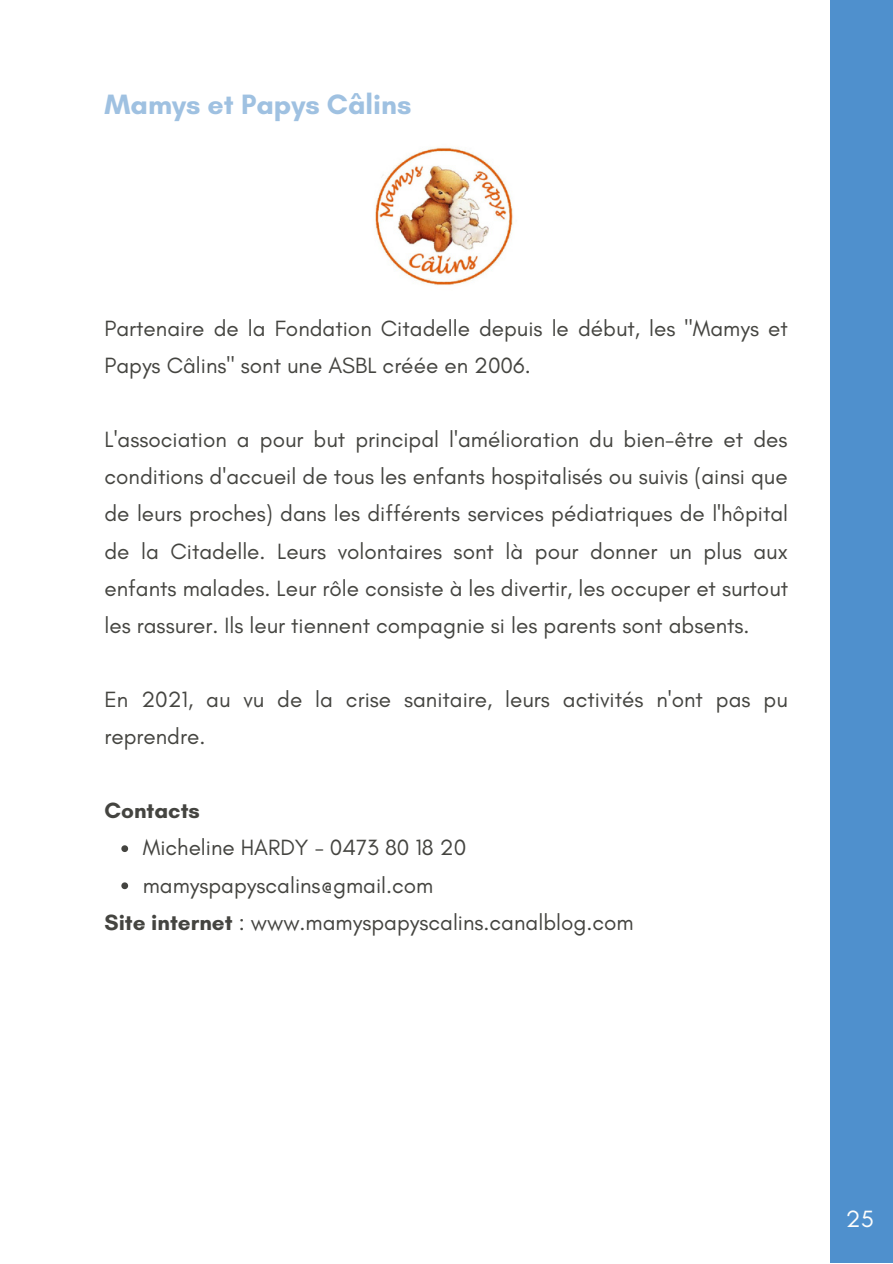
<style>
.page{position:relative;width:893px;height:1264px;background:#fff}
.page>*{position:absolute;margin:0;border:0;box-sizing:border-box;transform-origin:0 0}
.t1{font:700 28.5px "Glacial Indifference";color:#9fc1e1}
.t2{font:24px "Glacial Indifference";color:#fefefc}
.t3{font:22.5px/37px "Glacial Indifference";color:#444440}
.t4{font:700 22.5px "Glacial Indifference";color:#444440}
.s1{font-weight:700}
</style>
<div class="page">
<img style="left:375px;top:147px;width:138px;height:138px">
<svg style="left:121px;top:845px;width:7px;height:7px"></svg>
<svg style="left:121px;top:882px;width:7px;height:7px"></svg>
<div style="left:830px;top:0;width:62px;height:1262px;background:#4f90cd"></div>
<p class="t1" style="left:104px;top:87px;width:308px">Mamys et Papys Câlins</p>
<p class="t3" style="left:104px;top:309px;width:684px">Partenaire de la Fondation Citadelle depuis le début, les "Mamys et<br>Papys Câlins" sont une ASBL créée en 2006.</p>
<p class="t3" style="left:104px;top:421px;width:685px;text-align:justify">L'association a pour but principal l'amélioration du bien-être et des conditions d'accueil de tous les enfants hospitalisés ou suivis (ainsi que de leurs proches) dans les différents services pédiatriques de l'hôpital de la Citadelle. Leurs volontaires sont là pour donner un plus aux enfants malades. Leur rôle consiste à les divertir, les occuper et surtout les rassurer. Ils leur tiennent compagnie si les parents sont absents.</p>
<p class="t3" style="left:104px;top:680px;width:684px">En 2021, au vu de la crise sanitaire, leurs activités n'ont pas pu reprendre.</p>
<p class="t4" style="left:104px;top:797px;width:97px">Contacts</p>
<p class="t3" style="left:143px;top:829px;width:325px">Micheline HARDY - 0473 80 18 20 mamyspapyscalins@gmail.com</p>
<p class="t3" style="left:104px;top:903px;width:530px"><span class="s1">Site internet</span> : www.mamyspapyscalins.canalblog.com</p>
<p class="t2" style="left:845px;top:1204px;width:29px">25</p>
</div>
